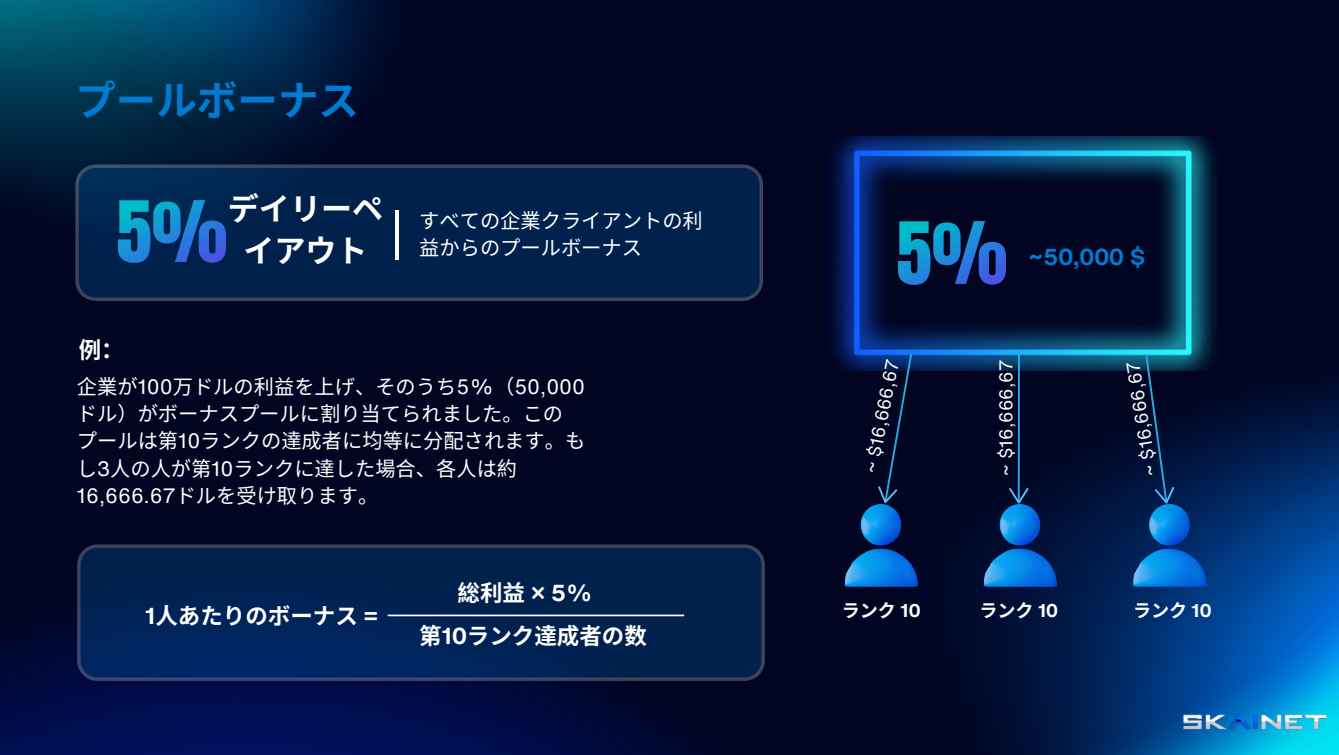
<style>
.page{position:relative;width:1339px;height:755px;background:#fff}
.page>*{position:absolute;margin:0;border:0;box-sizing:border-box;transform-origin:0 0}
.t1{font:300 52.2px "Helvetica Now Text";color:#fff}
.t2{font:700 40.5px "Noto Sans CJ Ksc";color:#017ad2}
.t3{font:700 31.05px/42.3px "Noto Sans CJ Ksc";color:#fff;text-align:center}
.t4{font:700 22.5px "Noto Sans CJ Ksc";color:#fff}
.t5{font:700 22.5px "Helvetica Now Text";color:#017ad2}
.t6{font:20.25px/27px "Noto Sans CJ Ksc";color:#fff}
.t7{font:18px "Helvetica Now Text";color:#fff}
.t8{font:700 18px "Noto Sans CJ Ksc";color:#fff}
.s1{font-family:"Helvetica Now Text"}
</style>
<div class="page">
<div style="left:0;top:0;width:1338px;height:754px;background:#010522"></div>
<img style="left:0;top:0;width:390px;height:200px">
<img style="left:762px;top:136px;width:576px;height:618px">
<img style="left:0;top:269px;width:881px;height:485px">
<img style="left:1179px;top:701px;width:148px;height:34px">
<img style="left:955px;top:504px;width:288px;height:81px">
<img style="left:805px;top:504px;width:150px;height:81px">
<svg style="left:75px;top:164px;width:687px;height:137px;background:#04234e"></svg>
<img style="left:118px;top:200px;width:107px;height:62px">
<img style="left:826px;top:137px;width:395px;height:233px">
<svg style="left:875px;top:352px;width:38px;height:152px"></svg>
<svg style="left:1143px;top:352px;width:33px;height:152px"></svg>
<hr style="left:1017px;top:353px;width:2px;height:148px;background:#29abe2">
<svg style="left:1009px;top:487px;width:19px;height:16px"></svg>
<img style="left:898px;top:222px;width:107px;height:62px">
<svg style="left:77px;top:544px;width:687px;height:136px;background:#032353"></svg>
<hr style="left:387px;top:614px;width:297px;height:2px;background:#fff">
<p class="t2" style="left:75px;top:68px;width:285px">プールボーナス</p>
<p class="t3" style="left:228px;top:186px;width:157px">デイリーペイアウト</p>
<p class="t1" style="left:390px;top:191px;width:15px">|</p>
<p class="t6" style="left:419px;top:205px;width:285px">すべての企業クライアントの利益からのプールボーナス</p>
<h5 class="t4" style="left:79px;top:331px;width:46px">例：</h5>
<h5 class="t6" style="left:77px;top:372px;width:510px">企業が<span class="s1">100</span>万ドルの利益を上げ、そのうち<span class="s1">5%</span>（<span class="s1">50,000</span>ドル）がボーナスプールに割り当てられました。このプールは第<span class="s1">10</span>ランクの達成者に均等に分配されます。もし<span class="s1">3</span>人の人が第<span class="s1">10</span>ランクに達した場合、各人は約<br><span class="s1">16,666.67</span>ドルを受け取ります。</h5>
<p class="t4" style="left:145px;top:597px;width:235px"><span class="s1">1</span>人あたりのボーナス <span class="s1">=</span></p>
<h2 class="t4" style="left:457px;top:574px;width:136px">総利益 <span class="s1">× 5%</span></h2>
<p class="t4" style="left:419px;top:618px;width:229px">第<span class="s1">10</span>ランク達成者の数</p>
<h5 class="t5" style="left:1028px;top:240px;width:117px">~50,000 $</h5>
<p class="t7" style="left:857px;top:470px;width:117px;rotate:-79deg">~ $16,666,67</p>
<h4 class="t7" style="left:992px;top:475px;width:117px;rotate:-90deg">~ $16,666,67</h4>
<p class="t7" style="left:1137px;top:478px;width:117px;rotate:-99deg">~ $16 6, 66 6, 7</p>
<p class="t8" style="left:841px;top:596px;width:80px">ランク <span class="s1">10</span></p>
<p class="t8" style="left:1132px;top:596px;width:80px">ランク <span class="s1">10</span></p>
<p class="t8" style="left:979px;top:596px;width:80px">ランク <span class="s1">10</span></p>
</div>
